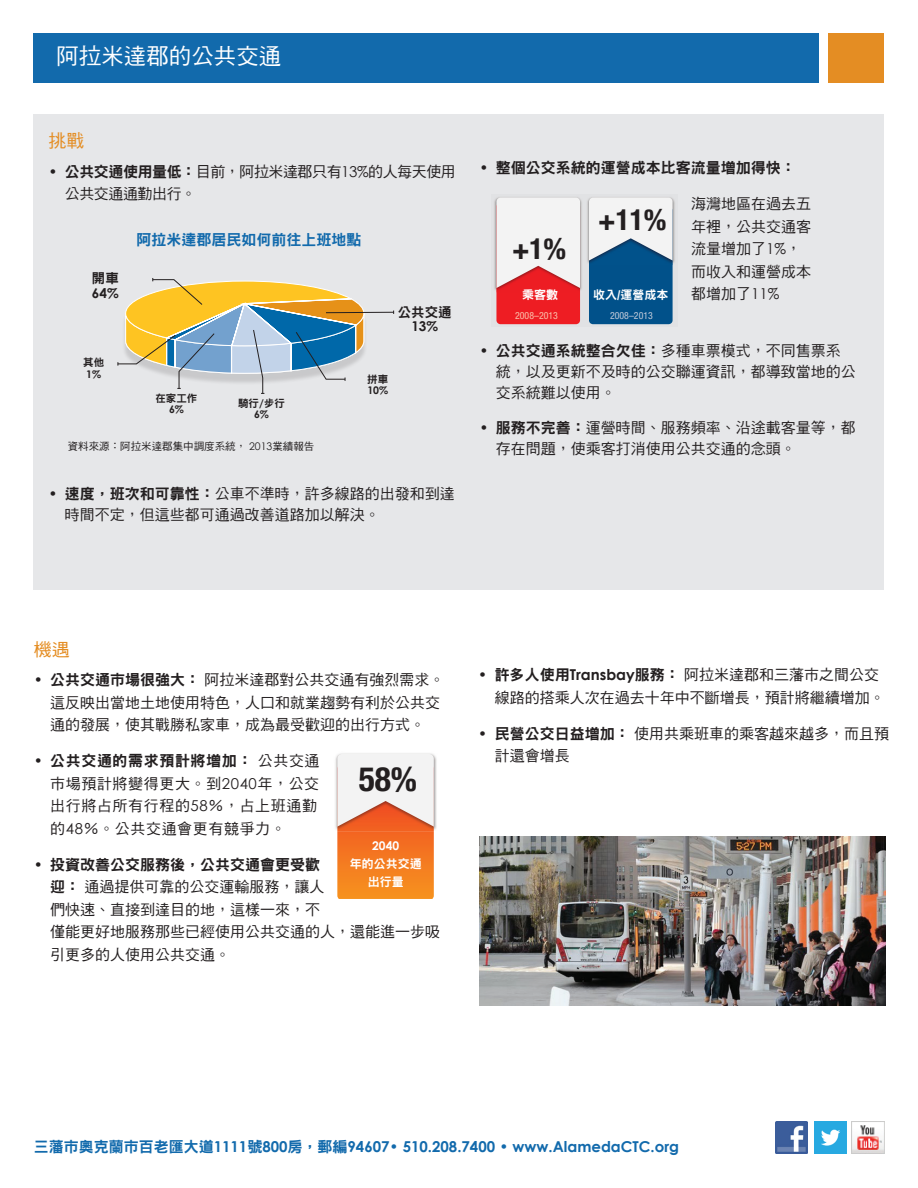
<style>
.page{position:relative;width:918px;height:1188px;background:#fff}
.page>*{position:absolute;margin:0;border:0;box-sizing:border-box;transform-origin:0 0}
.t1{font:700 condensed 33.6px "Helvetica Neue LT Std";color:#231f20}
.t2{font:700 condensed 29.1px "Helvetica Neue LT Std";color:#231f20}
.t3{font:22.5px "DF Hei Std W5";color:#fff}
.t4{font:18px "DF Hei Std W5";color:#e48d23}
.t5{font:15px/22.5px "DF Hei Std W5";color:#231f20}
.t6{font:700 15px "Century Gothic";color:#126aac}
.t7{font:15px/22.5px "DF Hei Std W5";letter-spacing:.04em;color:#231f20}
.t8{font:15px "DF Hei Std W9";color:#231f20}
.t9{font:15px/22.5px "DF Hei Std W5";letter-spacing:-.03em;color:#231f20}
.t10{font:15px "DF Hei Std W9";letter-spacing:.04em;color:#231f20}
.t11{font:15px "DF Hei Std W9";color:#126aac}
.t12{font:13.5px "DF Hei Std W9";color:#231f20}
.t13{font:700 13.5px "Century Gothic";color:#231f20}
.t14{font:12px/18px "DF Hei Std W9";color:#fff;text-align:center}
.t15{font:700 12px "Century Gothic";color:#fff}
.t16{font:10.5px "DF Hei Std W5";color:#231f20}
.t17{font:10.5px "DF Hei Std W9";color:#231f20}
.t18{font:700 10.5px "Century Gothic";color:#231f20}
.t19{font:condensed 9.9px "Helvetica Neue LT Std";color:#fbc2ac}
.t20{font:condensed 9.9px "Helvetica Neue LT Std";color:#c3cbda}
.s1{font-family:"Century Gothic"}
.s2{font-family:"DF Hei Std W9"}
.s3{font-family:"Century Gothic";font-weight:700}
.s4{font-family:"DF Hei Std W5"}
.s5{font-family:"DF Hei Std W9";font-weight:400}
</style>
<div class="page">
<img style="left:775px;top:1121px;width:33px;height:33px">
<img style="left:815px;top:1121px;width:32px;height:33px">
<img style="left:852px;top:1121px;width:32px;height:33px">
<div style="left:34px;top:34px;width:785px;height:49px;background:#126aac"></div>
<div style="left:829px;top:34px;width:55px;height:49px;background:#e48d23"></div>
<img style="left:480px;top:836px;width:406px;height:170px">
<div style="left:34px;top:114px;width:850px;height:476px;background:#e6e7e9"></div>
<svg style="left:117px;top:278px;width:277px;height:116px"></svg>
<div style="left:491px;top:194px;width:187px;height:133px;background:#e1e2e4"></div>
<div style="left:589px;top:207px;width:84px;height:117px;background:#01518a;border-radius:4px"></div>
<img style="left:587px;top:197px;width:88px;height:66px">
<img style="left:589px;top:261px;width:84px;height:4px">
<svg style="left:589px;top:198px;width:84px;height:63px;background:#c6d3dd"></svg>
<div style="left:496px;top:203px;width:84px;height:121px;background:#ee1d23;border-radius:4px"></div>
<img style="left:494px;top:197px;width:88px;height:96px">
<img style="left:496px;top:288px;width:84px;height:5px">
<svg style="left:496px;top:198px;width:84px;height:90px;background:#f0d7d8"></svg>
<img style="left:335px;top:753px;width:102px;height:77px">
<svg style="left:337px;top:754px;width:97px;height:145px"></svg>
<h3 class="t3" style="left:56px;top:44px;width:226px">阿拉米達郡的公共交通</h3>
<p class="t4" style="left:48px;top:131px;width:37px">挑戰</p>
<p class="t9" style="left:65px;top:160px;width:393px;text-indent:-16px"><span class="s1">•</span> <span class="s2">公共交通使用量低：</span>目前，阿拉米達郡只有<span class="s1">13%</span>的人每天使用公共交通通勤出行。</p>
<p class="t11" style="left:136px;top:231px;width:226px">阿拉米達郡居民如何前往上班地點</p>
<p class="t12" style="left:92px;top:271px;width:29px">開車</p>
<p class="t13" style="left:92px;top:282px;width:28px">64%</p>
<p class="t17" style="left:83px;top:357px;width:22px">其他</p>
<p class="t18" style="left:86px;top:366px;width:16px">1%</p>
<p class="t17" style="left:155px;top:392px;width:44px">在家工作</p>
<p class="t18" style="left:169px;top:401px;width:16px">6%</p>
<p class="t17" style="left:238px;top:398px;width:48px">騎行<span class="s3">/</span>步行</p>
<p class="t18" style="left:254px;top:407px;width:16px">6%</p>
<p class="t16" style="left:68px;top:441px;width:248px">資料來源：阿拉米達郡集中調度系統， <span class="s1">2013</span>業績報告</p>
<p class="t12" style="left:398px;top:305px;width:55px">公共交通</p>
<p class="t13" style="left:411px;top:316px;width:28px">13%</p>
<p class="t17" style="left:367px;top:373px;width:22px">拼車</p>
<p class="t18" style="left:367px;top:382px;width:22px">10%</p>
<p class="t5" style="left:65px;top:483px;width:391px;line-height:21px;text-indent:-16px"><span class="s1">•</span> <span class="s2">速度，班次和可靠性：</span>公車不準時，許多線路的出發和到達時間不定，但這些都可通過改善道路加以解決。</p>
<p class="t8" style="left:479px;top:160px;width:318px"><span class="s3">•</span> 整個公交系統的運營成本比客流量增加得快：</p>
<p class="t5" style="left:691px;top:192px;width:121px">海灣地區在過去五年裡，公共交通客流量增加了<span class="s1">1%</span>，而收入和運營成本都增加了<span class="s1">11%</span></p>
<h2 class="t2" style="left:598px;top:202px;width:70px">+11%</h2>
<h2 class="t2" style="left:512px;top:231px;width:56px">+1%</h2>
<p class="t14" style="left:522px;top:286px;width:37px">乘客數</p>
<p class="t14" style="left:593px;top:286px;width:77px">收入/運營成本</p>
<p class="t19" style="left:515px;top:309px;width:44px">2008–2013</p>
<p class="t20" style="left:610px;top:309px;width:44px">2008–2013</p>
<p class="t5" style="left:496px;top:340px;width:362px;line-height:21px;text-indent:-17px"><span class="s1">•</span> <span class="s2">公共交通系統整合欠佳：</span>多種車票模式，不同售票系統，以及更新不及時的公交聯運資訊，都導致當地的公交系統難以使用。</p>
<p class="t5" style="left:496px;top:417px;width:361px;line-height:21px;text-indent:-17px"><span class="s1">•</span> <span class="s2">服務不完善：</span>運營時間、服務頻率、沿途載客量等，都存在問題，使乘客打消使用公共交通的念頭。</p>
<p class="t4" style="left:34px;top:640px;width:37px">機遇</p>
<p class="t5" style="left:50px;top:669px;width:396px;text-indent:-16px"><span class="s1">•</span> <span class="s2">公共交通市場很強大：</span>阿拉米達郡對公共交通有強烈需求。這反映出當地土地使用特色，人口和就業趨勢有利於公共交通的發展，使其戰勝私家車，成為最受歡迎的出行方式。</p>
<p class="t10" style="left:34px;top:753px;width:287px"><span class="s1">•</span> 公共交通的需求預計將增加：<span class="s4">公共交通</span></p>
<p class="t7" style="left:50px;top:772px;width:271px">市場預計將變得更大。到<span class="s1">2040</span>年，公交出行將占所有行程的<span class="s1">58</span>％，占上班通勤的<span class="s1">48</span>％。公共交通會更有競爭力。</p>
<p class="t8" style="left:34px;top:856px;width:288px"><span class="s1">•</span> 投資改善公交服務後，公共交通會更受歡</p>
<p class="t5" style="left:50px;top:876px;width:391px"><span class="s2">迎：</span>通過提供可靠的公交運輸服務，讓人<br>們快速、直接到達目的地，這樣一來，不<br>僅能更好地服務那些已經使用公共交通的人，還能進一步吸引更多的人使用公共交通。</p>
<h1 class="t1" style="left:359px;top:759px;width:60px">58%</h1>
<p class="t15" style="left:372px;top:836px;width:28px">2040</p>
<p class="t14" style="left:350px;top:854px;width:73px">年的公共交通出行量</p>
<p class="t5" style="left:495px;top:663px;width:391px;text-indent:-16px"><span class="s3">•</span> <span class="s2">許多人使用</span><span class="s3">Transbay</span><span class="s2">服務：</span>阿拉米達郡和三藩市之間公交線路的搭乘人次在過去十年中不斷增長，預計將繼續增加。</p>
<p class="t5" style="left:495px;top:722px;width:396px;text-indent:-16px"><span class="s3">•</span> <span class="s2">民營公交日益增加：</span>使用共乘班車的乘客越來越多，而且預計還會增長</p>
<p class="t6" style="left:34px;top:1135px;width:647px"><span class="s5">三藩市奧克蘭市百老匯大道</span>1111<span class="s5">號</span>800<span class="s5">房，郵編</span>94607• 510.208.7400 • www.AlamedaCTC.org</p>
</div>
